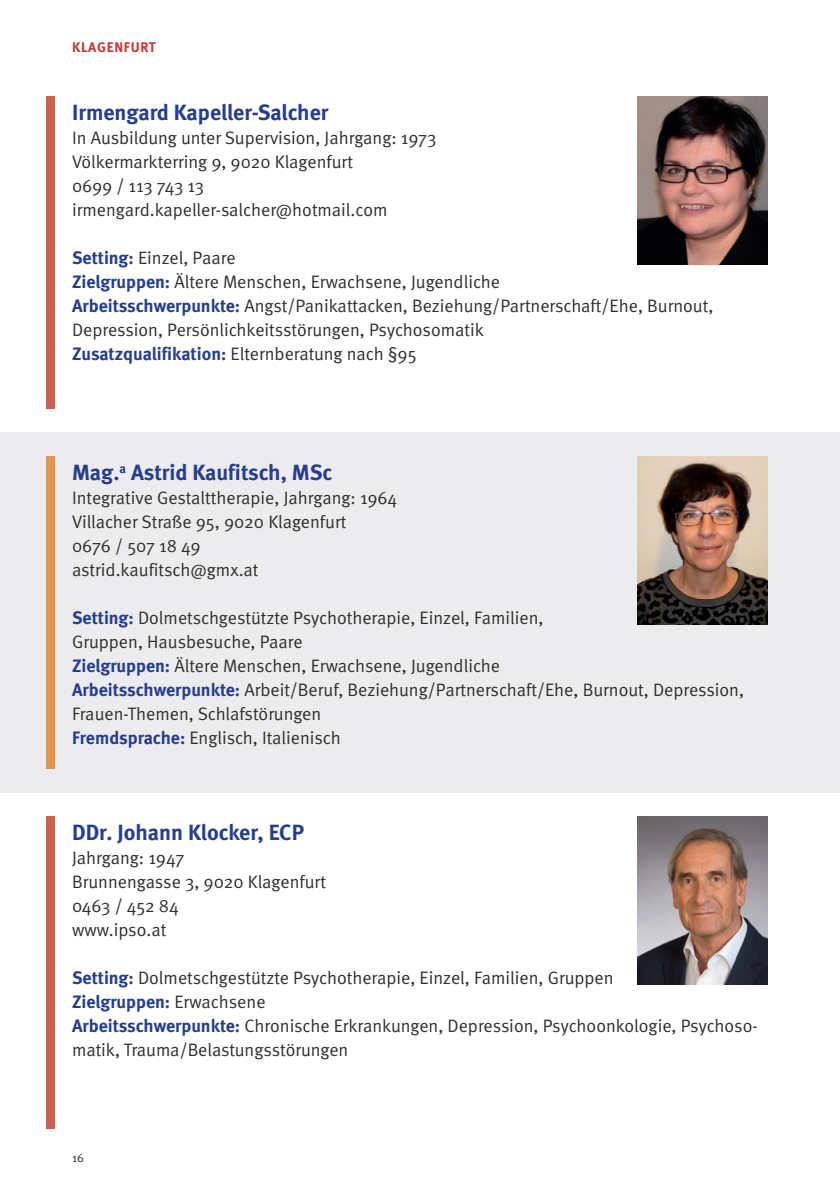
<style>
.page{position:relative;width:840px;height:1191px;background:#fff}
.page>*{position:absolute;margin:0;border:0;box-sizing:border-box;transform-origin:0 0}
.t1{font:700 22px "Meta";color:#253f8e}
.t2{font:18px/24px "Meta Normal";color:#312f30}
.t3{font:700 18px "Meta";color:#253f8e}
.t4{font:700 14px "Meta";letter-spacing:.05em;color:#c23933}
.t5{font:12px "Meta Normal";color:#312f30}
.s1{font-family:"Meta";font-weight:700;color:#253f8e}
.s2{font-family:"Meta Normal";font-weight:400;color:#312f30}
</style>
<div class="page">
<div style="left:0;top:432px;width:839px;height:360px;background:#ececee"></div>
<hr style="left:839px;top:72px;width:1px;height:360px;background:#ececee">
<hr style="left:839px;top:792px;width:1px;height:360px;background:#ececee">
<div style="left:46px;top:456px;width:8px;height:312px;background:#e69349"></div>
<div style="left:46px;top:816px;width:8px;height:312px;background:#cc5f4d"></div>
<div style="left:46px;top:96px;width:8px;height:312px;background:#cc5f4d"></div>
<img style="left:637px;top:816px;width:130px;height:168px">
<img style="left:637px;top:96px;width:130px;height:168px">
<img style="left:637px;top:456px;width:130px;height:168px">
<p class="t4" style="left:72px;top:39px;width:85px">KLAGENFURT</p>
<p class="t1" style="left:72px;top:99px;width:258px">Irmengard Kapeller-Salcher</p>
<p class="t2" style="left:72px;top:126px;width:366px">In Ausbildung unter Supervision, Jahrgang: 1973<br>Völkermarkterring 9, 9020 Klagenfurt<br>0699 / 113 743 13 irmengard.kapeller-salcher@hotmail.com</p>
<p class="t2" style="left:72px;top:246px;width:642px"><span class="s1">Setting:</span> Einzel, Paare<br><span class="s1">Zielgruppen:</span> Ältere Menschen, Erwachsene, Jugendliche<br><span class="s1">Arbeitsschwerpunkte:</span> Angst/Panikattacken, Beziehung/Partnerschaft/Ehe, Burnout, Depression, Persönlichkeitsstörungen, Psychosomatik<br><span class="s1">Zusatzqualifikation:</span> Elternberatung nach §95</p>
<p class="t1" style="left:72px;top:459px;width:262px">Mag.<sup>a</sup> Astrid Kaufitsch, MSc</p>
<p class="t2" style="left:72px;top:486px;width:326px">Integrative Gestalttherapie, Jahrgang: 1964<br>Villacher Straße 95, 9020 Klagenfurt<br>0676 / 507 18 49<br>astrid.kaufitsch@gmx.at</p>
<p class="t2" style="left:72px;top:606px;width:673px"><span class="s1">Setting:</span> Dolmetschgestützte Psychotherapie, Einzel, Familien,<br>Gruppen, Hausbesuche, Paare<br><span class="s1">Zielgruppen:</span> Ältere Menschen, Erwachsene, Jugendliche<br><span class="s1">Arbeitsschwerpunkte:</span> Arbeit/Beruf, Beziehung/Partnerschaft/Ehe, Burnout, Depression, Frauen-Themen, Schlafstörungen<br><span class="s1">Fremdsprache:</span> Englisch, Italienisch</p>
<p class="t1" style="left:72px;top:819px;width:233px">DDr. Johann Klocker, ECP</p>
<p class="t2" style="left:72px;top:846px;width:255px">Jahrgang: 1947<br>Brunnengasse 3, 9020 Klagenfurt<br>0463 / 452 84<br>www.ipso.at</p>
<p class="t2" style="left:72px;top:966px;width:543px"><span class="s1">Setting:</span> Dolmetschgestützte Psychotherapie, Einzel, Familien, Gruppen</p>
<p class="t3" style="left:72px;top:991px;width:195px">Zielgruppen: <span class="s2">Erwachsene</span></p>
<p class="t2" style="left:72px;top:1014px;width:686px"><span class="s1">Arbeitsschwerpunkte:</span> Chronische Erkrankungen, Depression, Psychoonkologie, Psychoso&shy;matik, Trauma/Belastungsstörungen</p>
<p class="t5" style="left:72px;top:1151px;width:13px">16</p>
</div>
